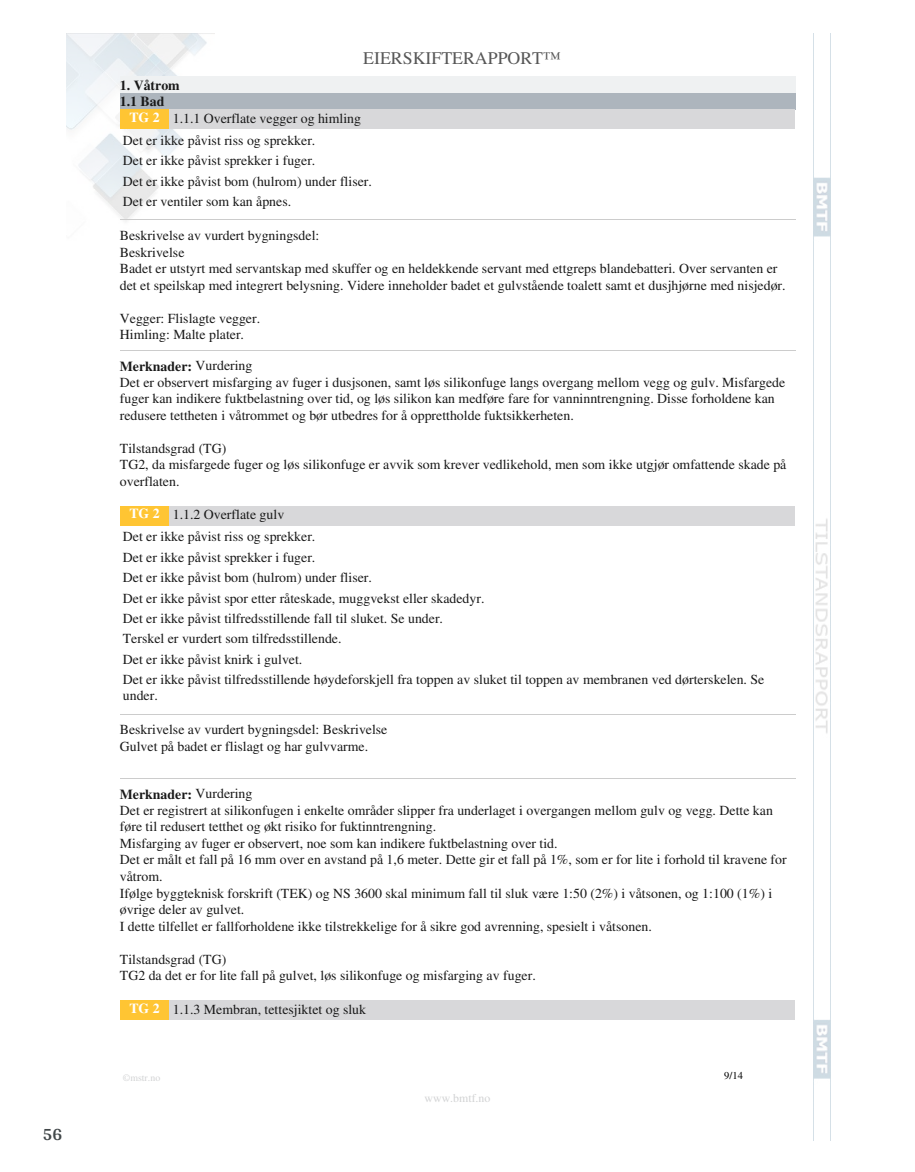
<style>
.page{position:relative;width:915px;height:1172px;background:#fff}
.page>*{position:absolute;margin:0;border:0;box-sizing:border-box;transform-origin:0 0}
.t1{font:700 18px "Arya";color:#414749}
.t2{font:17.85px "Times";color:#575757}
.t3{font:13.8px/16.5px "Times";color:#191919}
.t4{font:700 13.8px/16.5px "Times";color:#191919}
.t5{font:11.85px "Times";color:#d2d3d4}
.t6{font:10.5px "Times";color:#000}
.t7{font:9.9px "Times";color:#d2d3d4}
.s1{font-weight:700;color:#fff}
.s2{font-weight:700}
</style>
<div class="page">
<img style="left:66px;top:33px;width:149px;height:187px">
<img style="left:813px;top:33px;width:17px;height:1107px">
<div style="left:120px;top:77px;width:674px;height:16px;background:#eff1f2"></div>
<div style="left:120px;top:93px;width:674px;height:17px;background:#adb5bd"></div>
<div style="left:120px;top:110px;width:49px;height:19px;background:#ffc533"></div>
<div style="left:169px;top:110px;width:625px;height:19px;background:#d8d8da"></div>
<hr style="left:120px;top:220px;width:674px;height:1px;background:#ccc">
<hr style="left:120px;top:350px;width:674px;height:1px;background:#ccc">
<div style="left:120px;top:506px;width:49px;height:20px;background:#ffc533"></div>
<div style="left:169px;top:506px;width:625px;height:20px;background:#d8d8da"></div>
<hr style="left:120px;top:714px;width:674px;height:1px;background:#ccc">
<hr style="left:120px;top:778px;width:674px;height:1px;background:#ccc">
<div style="left:120px;top:1000px;width:49px;height:20px;background:#ffc533"></div>
<div style="left:169px;top:1000px;width:625px;height:20px;background:#d8d8da"></div>
<h1 class="t1" style="left:43px;top:1123px;width:21px">56</h1>
<p class="t2" style="left:363px;top:48px;width:199px">EIERSKIFTERAPPORT™</p>
<p class="t4" style="left:120px;top:76px;width:61px">1. Våtrom<br>1.1 Bad</p>
<p class="t3" style="left:123px;top:107px;width:240px;line-height:22.4px;text-indent:7px"><span class="s1">TG 2</span> 1.1.1 Overflate vegger og himling<br>Det er ikke påvist riss og sprekker.</p>
<p class="t3" style="left:123px;top:151px;width:250px;line-height:20.4px">Det er ikke påvist sprekker i fuger.<br>Det er ikke påvist bom (hulrom) under fliser.<br>Det er ventiler som kan åpnes.</p>
<p class="t3" style="left:120px;top:227px;width:667px">Beskrivelse av vurdert bygningsdel:<br>Beskrivelse<br>Badet er utstyrt med servantskap med skuffer og en heldekkende servant med ettgreps blandebatteri. Over servanten er det et speilskap med integrert belysning. Videre inneholder badet et gulvstående toalett samt et dusjhjørne med nisjedør.</p>
<p class="t3" style="left:120px;top:310px;width:142px">Vegger: Flislagte vegger.<br>Himling: Malte plater.</p>
<p class="t3" style="left:120px;top:358px;width:666px"><span class="s2">Merknader:</span> Vurdering<br>Det er observert misfarging av fuger i dusjsonen, samt løs silikonfuge langs overgang mellom vegg og gulv. Misfargede fuger kan indikere fuktbelastning over tid, og løs silikon kan medføre fare for vanninntrengning. Disse forholdene kan redusere tettheten i våtrommet og bør utbedres for å opprettholde fuktsikkerheten.</p>
<p class="t3" style="left:120px;top:440px;width:667px">Tilstandsgrad (TG)<br>TG2, da misfargede fuger og løs silikonfuge er avvik som krever vedlikehold, men som ikke utgjør omfattende skade på overflaten.</p>
<p class="t3" style="left:123px;top:503px;width:194px;line-height:22.4px;text-indent:7px"><span class="s1">TG 2</span> 1.1.2 Overflate gulv<br>Det er ikke påvist riss og sprekker.</p>
<p class="t3" style="left:123px;top:547px;width:642px;line-height:20.4px">Det er ikke påvist sprekker i fuger.<br>Det er ikke påvist bom (hulrom) under fliser.<br>Det er ikke påvist spor etter råteskade, muggvekst eller skadedyr.<br>Det er ikke påvist tilfredsstillende fall til sluket. Se under.<br>Terskel er vurdert som tilfredsstillende.<br>Det er ikke påvist knirk i gulvet.<br>Det er ikke påvist tilfredsstillende høydeforskjell fra toppen av sluket til toppen av membranen ved dørterskelen. Se</p>
<p class="t3" style="left:123px;top:687px;width:36px">under.</p>
<p class="t3" style="left:120px;top:721px;width:269px">Beskrivelse av vurdert bygningsdel: Beskrivelse<br>Gulvet på badet er flislagt og har gulvvarme.</p>
<p class="t3" style="left:120px;top:786px;width:668px"><span class="s2">Merknader:</span> Vurdering<br>Det er registrert at silikonfugen i enkelte områder slipper fra underlaget i overgangen mellom gulv og vegg. Dette kan føre til redusert tetthet og økt risiko for fuktinntrengning.<br>Misfarging av fuger er observert, noe som kan indikere fuktbelastning over tid.<br>Det er målt et fall på 16 mm over en avstand på 1,6 meter. Dette gir et fall på 1%, som er for lite i forhold til kravene for våtrom.<br>Ifølge byggteknisk forskrift (TEK) og NS 3600 skal minimum fall til sluk være 1:50 (2%) i våtsonen, og 1:100 (1%) i øvrige deler av gulvet.<br>I dette tilfellet er fallforholdene ikke tilstrekkelige for å sikre god avrenning, spesielt i våtsonen.</p>
<p class="t3" style="left:120px;top:951px;width:417px">Tilstandsgrad (TG)<br>TG2 da det er for lite fall på gulvet, løs silikonfuge og misfarging av fuger.</p>
<p class="t3" style="left:129px;top:1001px;width:238px"><span class="s1">TG 2</span> 1.1.3 Membran, tettesjiktet og sluk</p>
<p class="t7" style="left:123px;top:1072px;width:39px">©mstr.no</p>
<p class="t5" style="left:424px;top:1091px;width:67px">www.bmtf.no</p>
<p class="t6" style="left:724px;top:1070px;width:20px">9/14</p>
</div>
